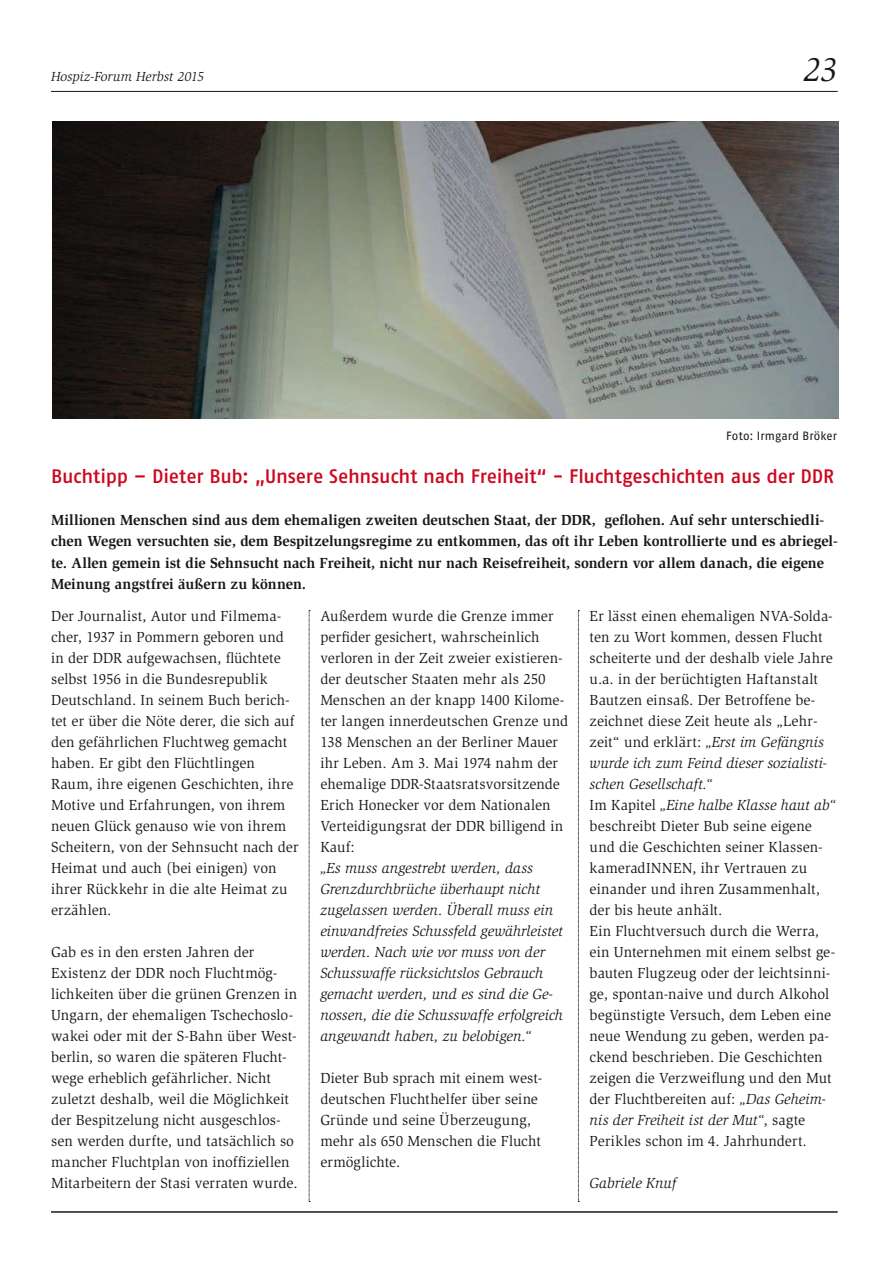
<style>
.page{position:relative;width:893px;height:1263px;background:#fff}
.page>*{position:absolute;margin:0;border:0;box-sizing:border-box;transform-origin:0 0}
.t1{font:italic 34.5px "Slimbach Std";color:#1a171c}
.t2{font:500 19.5px "Fago No";letter-spacing:-.015em;color:#cd071e}
.t3{font:15px/21px "Slimbach Std";letter-spacing:.01em;color:#1a171c}
.t4{font:700 15px/21.3px "Slimbach Std";color:#1a171c}
.t5{font:italic 15px/21px "Slimbach Std";color:#1a171c}
.t6{font:italic 13.5px "Slimbach Std";letter-spacing:-.005em;color:#1a171c}
.t7{font:12px "Fago No";letter-spacing:.01em;color:#1a171c}
.s1{font-style:italic}
</style>
<div class="page">
<hr style="left:51px;top:91px;width:787px;height:1px;background:#1a171c">
<hr style="left:51px;top:1211px;width:787px;height:2px;background:#1a171c">
<img style="left:52px;top:121px;width:787px;height:298px">
<svg style="left:309px;top:610px;width:1px;height:592px"></svg>
<svg style="left:578px;top:610px;width:1px;height:592px"></svg>
<p class="t6" style="left:51px;top:69px;width:155px">Hospiz-Forum Herbst 2015</p>
<h1 class="t1" style="left:803px;top:50px;width:36px">23</h1>
<p class="t7" style="left:726px;top:429px;width:112px">Foto: Irmgard Bröker</p>
<h2 class="t2" style="left:51px;top:465px;width:784px">Buchtipp – Dieter Bub: „Unsere Sehnsucht nach Freiheit“ - Fluchtgeschichten aus der DDR</h2>
<p class="t4" style="left:51px;top:509px;width:788px">Millionen Menschen sind aus dem ehemaligen zweiten deutschen Staat, der DDR, geflohen. Auf sehr unterschiedli&shy;chen Wegen versuchten sie, dem Bespitzelungsregime zu entkommen, das oft ihr Leben kontrollierte und es abriegel&shy;te. Allen gemein ist die Sehnsucht nach Freiheit, nicht nur nach Reisefreiheit, sondern vor allem danach, die eigene Meinung angstfrei äußern zu können.</p>
<p class="t3" style="left:51px;top:606px;width:249px">Der Journalist, Autor und Filmema&shy;cher, 1937 in Pommern geboren und in der DDR aufgewachsen, flüchtete selbst 1956 in die Bundesrepublik Deutschland. In seinem Buch berich&shy;tet er über die Nöte derer, die sich auf den gefährlichen Fluchtweg gemacht haben. Er gibt den Flüchtlingen Raum, ihre eigenen Geschichten, ihre Motive und Erfahrungen, von ihrem neuen Glück genauso wie von ihrem Scheitern, von der Sehnsucht nach der Heimat und auch (bei einigen) von ihrer Rückkehr in die alte Heimat zu erzählen.</p>
<p class="t3" style="left:51px;top:942px;width:248px">Gab es in den ersten Jahren der Existenz der DDR noch Fluchtmög&shy;lichkeiten über die grünen Grenzen in Ungarn, der ehemaligen Tschechoslo&shy;wakei oder mit der S-Bahn über West&shy;berlin, so waren die späteren Flucht&shy;wege erheblich gefährlicher. Nicht zuletzt deshalb, weil die Möglichkeit der Bespitzelung nicht ausgeschlos&shy;sen werden durfte, und tatsächlich so mancher Fluchtplan von inoffiziellen Mitarbeitern der Stasi verraten wurde.</p>
<p class="t3" style="left:320px;top:606px;width:249px">Außerdem wurde die Grenze immer perfider gesichert, wahrscheinlich verloren in der Zeit zweier existieren&shy;der deutscher Staaten mehr als 250<br>Menschen an der knapp 1400 Kilome&shy;ter langen innerdeutschen Grenze und 138 Menschen an der Berliner Mauer ihr Leben. Am 3. Mai 1974 nahm der ehemalige DDR-Staatsratsvorsitzende Erich Honecker vor dem Nationalen Verteidigungsrat der DDR billigend in Kauf:</p>
<p class="t5" style="left:320px;top:858px;width:244px">„Es muss angestrebt werden, dass Grenzdurchbrüche überhaupt nicht zugelassen werden. Überall muss ein einwandfreies Schussfeld gewährleistet werden. Nach wie vor muss von der Schusswaffe rücksichtslos Gebrauch gemacht werden, und es sind die Ge&shy;nossen, die die Schusswaffe erfolgreich angewandt haben, zu belobigen.“</p>
<p class="t3" style="left:320px;top:1068px;width:224px">Dieter Bub sprach mit einem west&shy;deutschen Fluchthelfer über seine<br>Gründe und seine Überzeugung, mehr als 650 Menschen die Flucht ermöglichte.</p>
<p class="t3" style="left:590px;top:606px;width:247px">Er lässt einen ehemaligen NVA-Solda&shy;ten zu Wort kommen, dessen Flucht scheiterte und der deshalb viele Jahre u.a. in der berüchtigten Haftanstalt Bautzen einsaß. Der Betroffene be&shy;zeichnet diese Zeit heute als „Lehr&shy;zeit“ und erklärt: <span class="s1">„Erst im Gefängnis wurde ich zum Feind dieser sozialisti&shy;schen Gesellschaft.“<br></span>Im Kapitel <span class="s1">„Eine halbe Klasse haut ab“ </span>beschreibt Dieter Bub seine eigene und die Geschichten seiner Klassen&shy;kameradINNEN, ihr Vertrauen zu einander und ihren Zusammenhalt, der bis heute anhält.<br>Ein Fluchtversuch durch die Werra, ein Unternehmen mit einem selbst ge&shy;bauten Flugzeug oder der leichtsinni&shy;ge, spontan-naive und durch Alkohol begünstigte Versuch, dem Leben eine neue Wendung zu geben, werden pa&shy;ckend beschrieben. Die Geschichten zeigen die Verzweiflung und den Mut der Fluchtbereiten auf: <span class="s1">„Das Geheim&shy;nis der Freiheit ist der Mut“</span>, sagte Perikles schon im 4. Jahrhundert.</p>
<p class="t5" style="left:590px;top:1173px;width:88px">Gabriele Knuf</p>
</div>
